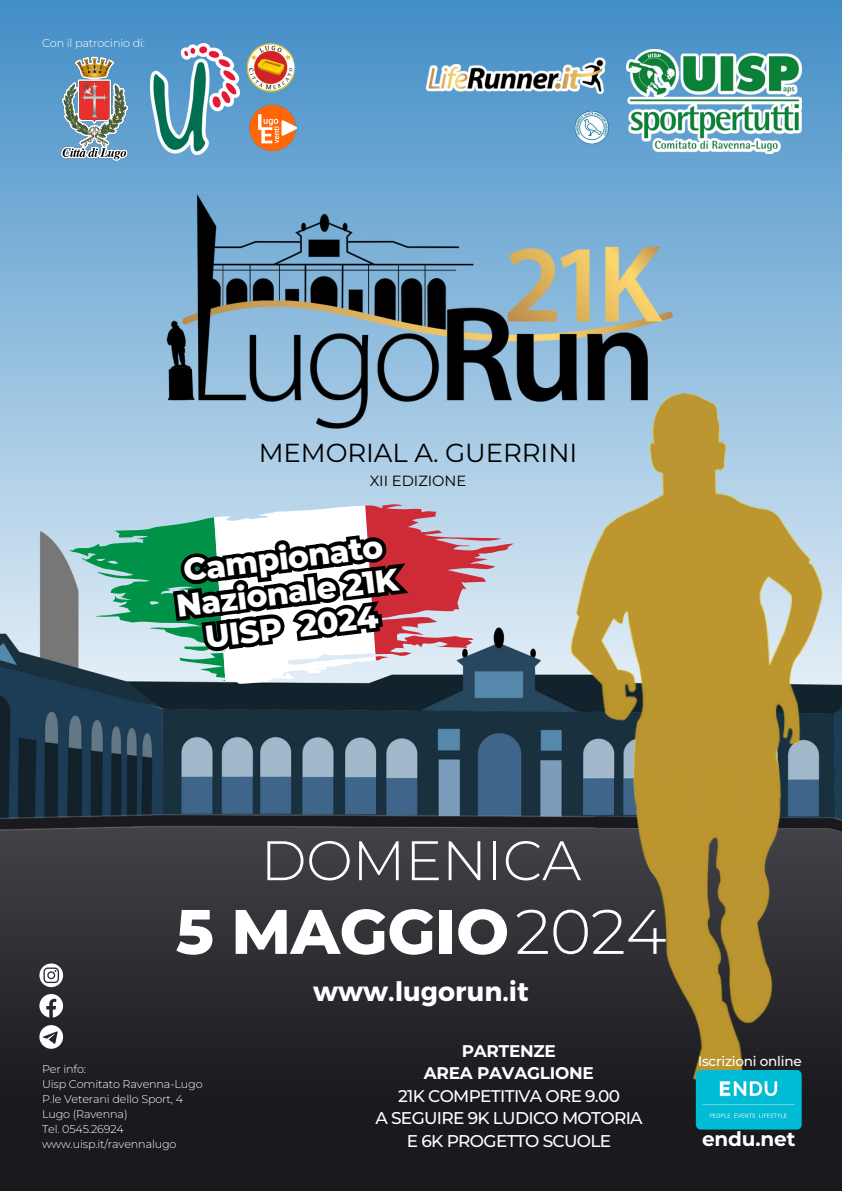
<style>
.page{position:relative;width:842px;height:1191px;background:#fff}
.page>*{position:absolute;margin:0;border:0;box-sizing:border-box;transform-origin:0 0}
.t1{font:800 62.7px "Montserrat";letter-spacing:-.005em;color:#fff}
.t2{font:300 55.6px "Montserrat";letter-spacing:-.005em;color:#fff}
.t3{font:800 31.4px/34.5px "Montserrat";color:#fff;text-align:center}
.t4{font:700 26.7px "Montserrat";color:#fff}
.t5{font:26px "Montserrat";letter-spacing:-.005em;color:#000}
.t6{font:700 20px "Montserrat";letter-spacing:-.005em;color:#fff}
.t7{font:500 17px "Montserrat";letter-spacing:-.04em;color:#fff}
.t8{font:700 16.9px "Montserrat";letter-spacing:-.015em;color:#fff}
.t9{font:500 16.9px "Montserrat";letter-spacing:-.04em;color:#fff}
.t10{font:14.8px "Montserrat";letter-spacing:-.005em;color:#000}
.t11{font:500 13.5px "Montserrat";letter-spacing:-.015em;color:#fff}
.t12{font:300 11.2px "Montserrat";letter-spacing:-.015em;color:#fff}
.s1{font-weight:300}
</style>
<div class="page">
<img style="left:0;top:0;width:842px;height:1190px">
<img style="left:146px;top:189px;width:550px;height:276px">
<img style="left:247px;top:44px;width:47px;height:47px">
<img style="left:247px;top:102px;width:52px;height:52px">
<img style="left:572px;top:114px;width:39px;height:34px">
<img style="left:550px;top:383px;width:292px;height:727px">
<img style="left:696px;top:1069px;width:106px;height:60px;border-radius:5px">
<img style="left:421px;top:38px;width:190px;height:76px">
<img style="left:151px;top:44px;width:88px;height:111px">
<img style="left:626px;top:50px;width:176px;height:103px">
<svg style="left:39px;top:963px;width:24px;height:24px"></svg>
<svg style="left:39px;top:993px;width:24px;height:24px"></svg>
<svg style="left:39px;top:1024px;width:24px;height:24px"></svg>
<img style="left:38px;top:52px;width:113px;height:113px">
<svg style="left:67px;top:495px;width:454px;height:196px;background:#8b9293"></svg>
<p class="t12" style="left:42px;top:36px;width:105px">Con il patrocinio di:</p>
<p class="t5" style="left:259px;top:437px;width:320px">MEMORIAL A. GUERRINI</p>
<p class="t10" style="left:370px;top:471px;width:98px">XII EDIZIONE</p>
<p class="t3" style="left:170px;top:554px;width:225px;rotate:-7deg">Campionato<br>Nazionale 21K<br>UISP 2024</p>
<p class="t2" style="left:261px;top:826px;width:322px">DOMENICA</p>
<h3 class="t1" style="left:176px;top:893px;width:492px">5 MAGGIO<span class="s1">2024</span></h3>
<p class="t4" style="left:313px;top:974px;width:217px">www.lugorun.it</p>
<h1 class="t12" style="left:42px;top:1061px;width:46px">Per info:</h1>
<h2 class="t12" style="left:42px;top:1076px;width:162px">Uisp Comitato Ravenna-Lugo</h2>
<p class="t12" style="left:42px;top:1091px;width:142px">P.le Veterani dello Sport, 4</p>
<h6 class="t12" style="left:42px;top:1106px;width:87px">Lugo (Ravenna)</h6>
<p class="t12" style="left:42px;top:1121px;width:83px">Tel. 0545.26924</p>
<p class="t12" style="left:42px;top:1136px;width:136px">www.uisp.it/ravennalugo</p>
<p class="t8" style="left:462px;top:1040px;width:96px">PARTENZE</p>
<p class="t8" style="left:424px;top:1062px;width:171px">AREA PAVAGLIONE</p>
<p class="t9" style="left:398px;top:1085px;width:223px">21K COMPETITIVA ORE 9.00</p>
<p class="t7" style="left:375px;top:1107px;width:269px">A SEGUIRE 9K LUDICO MOTORIA</p>
<p class="t7" style="left:407px;top:1130px;width:206px">E 6K PROGETTO SCUOLE</p>
<p class="t6" style="left:702px;top:1125px;width:95px">endu.net</p>
<p class="t11" style="left:698px;top:1052px;width:105px">Iscrizioni online</p>
</div>
